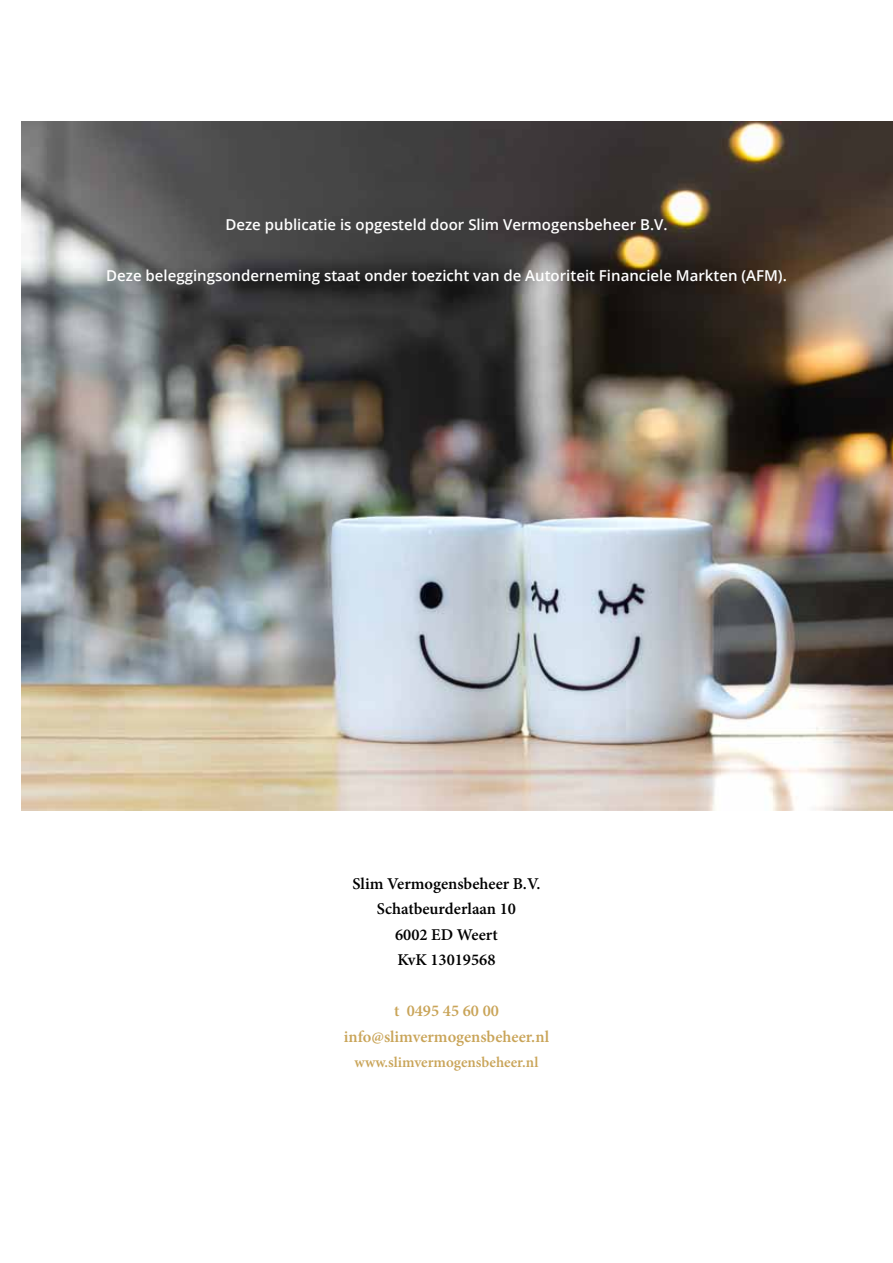
<style>
.page{position:relative;width:893px;height:1263px;background:#fff}
.page>*{position:absolute;margin:0;border:0;box-sizing:border-box;transform-origin:0 0}
.t1{font:600 16.5px/25.5px "Minion Pro";color:#000;text-align:center}
.t2{font:600 16.5px/25.5px "Minion Pro";color:#c9a458;text-align:center}
.t3{font:600 15px "Open Sans";color:#fff}
.t4{font:600 15px "Minion Pro";color:#c9a458}
</style>
<div class="page">
<img style="left:21px;top:121px;width:872px;height:689px">
<p class="t3" style="left:225px;top:215px;width:444px">Deze publicatie is opgesteld door Slim Vermogensbeheer B.V.</p>
<p class="t3" style="left:106px;top:266px;width:682px">Deze beleggingsonderneming staat onder toezicht van de Autoriteit Financiele Markten (AFM).</p>
<p class="t1" style="left:353px;top:871px;width:189px">Slim Vermogensbeheer B.V.<br>Schatbeurderlaan 10<br>6002 ED Weert<br>KvK 13019568</p>
<p class="t2" style="left:344px;top:998px;width:207px">t 0495 45 60 00 info@slimvermogensbeheer.nl</p>
<p class="t4" style="left:355px;top:1052px;width:185px">www.slimvermogensbeheer.nl</p>
</div>
